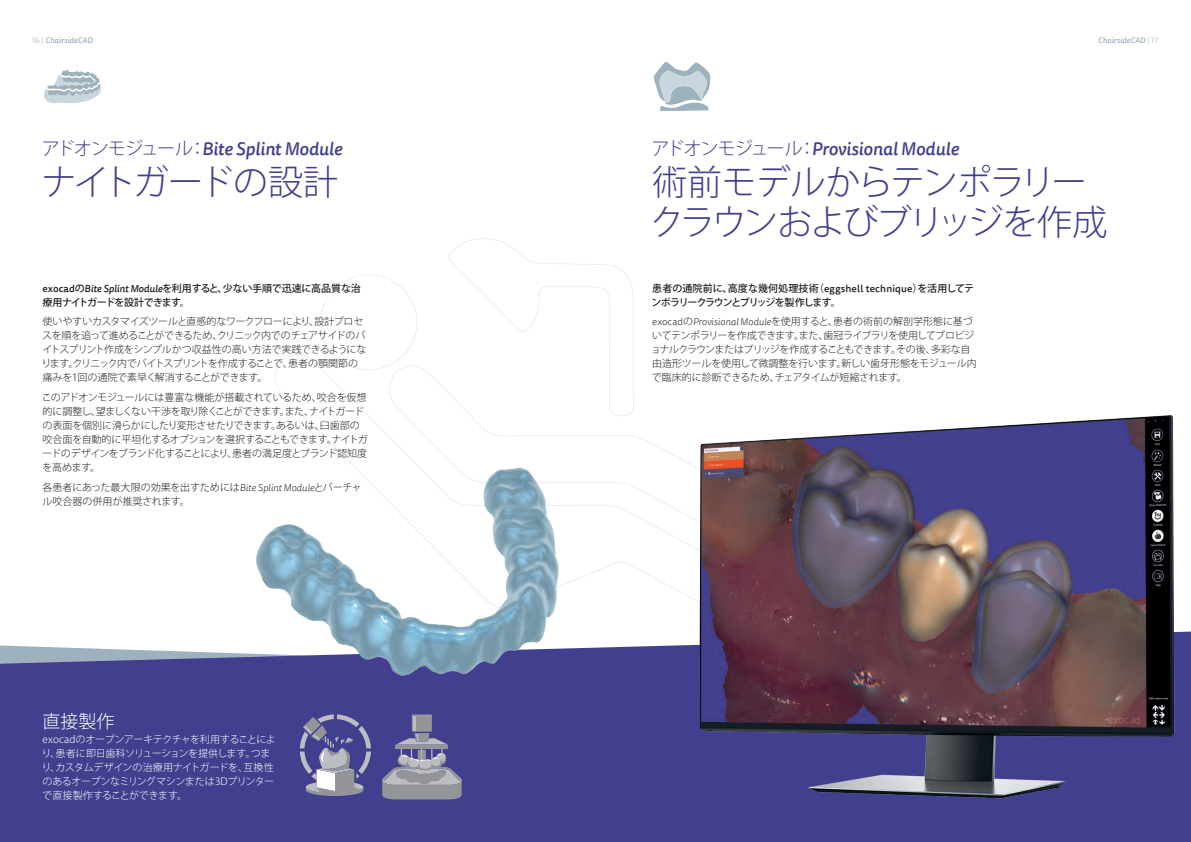
<style>
.page{position:relative;width:1191px;height:842px;background:#fff}
.page>*{position:absolute;margin:0;border:0;box-sizing:border-box;transform-origin:0 0}
.t1{font:300 35px/40px "Koz Go Pro";letter-spacing:-.05em;color:#413f8e}
.t2{font:italic 500 18px "Tisa Sans Pro";color:#413f8e}
.t3{font:300 18px "Koz Go Pro";color:#fff}
.t4{font:300 10px/14px "Koz Go Pro";letter-spacing:-.03em;color:#231f20}
.t5{font:300 10px/14px "Koz Go Pro";letter-spacing:-.025em;color:#fff}
.t6{font:500 10px/14px "Koz Go Pro";letter-spacing:-.055em;color:#231f20}
.t7{font:500 10px/14px "Koz Go Pro";letter-spacing:-.035em;color:#231f20}
.t8{font:300 10px/14px "Koz Go Pro";color:#231f20}
.t9{font:italic 500 8px "Tisa Sans Pro";color:#9db2be}
.s1{font-weight:300;font-style:normal}
.s2{font-family:"Koz Go Pro";font-weight:300;font-style:normal}
.s3{font-family:"Tisa Sans Pro"}
.s4{font-family:"Tisa Sans Pro";font-style:italic}
</style>
<div class="page">
<div style="left:0;top:645px;width:1191px;height:197px;background:#413f8e"></div>
<svg style="left:275px;top:354px;width:390px;height:302px"></svg>
<svg style="left:387px;top:365px;width:278px;height:213px"></svg>
<svg style="left:445px;top:238px;width:189px;height:179px"></svg>
<svg style="left:319px;top:274px;width:98px;height:97px"></svg>
<svg style="left:382px;top:714px;width:80px;height:85px;background:#76769b"></svg>
<svg style="left:300px;top:714px;width:71px;height:82px;background:#7575a1"></svg>
<img style="left:248px;top:461px;width:318px;height:224px">
<img style="left:665px;top:415px;width:526px;height:398px">
<svg style="left:653px;top:62px;width:58px;height:49px"></svg>
<svg style="left:44px;top:70px;width:57px;height:33px"></svg>
<p class="t9" style="left:32px;top:34px;width:62px"><span class="s1">16 |</span> ChairsideCAD</p>
<p class="t9" style="left:1098px;top:34px;width:62px">ChairsideCAD <span class="s1">| 17</span></p>
<h2 class="t2" style="left:42px;top:137px;width:302px"><span class="s2">アドオンモジュール：</span>Bite Splint Module</h2>
<h1 class="t1" style="left:41px;top:163px;width:298px">ナイトガードの設計</h1>
<p class="t7" style="left:43px;top:281px;width:320px"><span class="s3">exocad</span>の<span class="s4">Bite Splint Module</span>を利用すると、少ない手順で迅速に高品質な治療用ナイトガードを設計できます。</p>
<p class="t4" style="left:41px;top:315px;width:326px">使いやすいカスタマイズツールと直感的なワークフローにより、設計プロセスを順を追って進めることができるため、クリニック内でのチェアサイドのバイトスプリント作成をシンプルかつ収益性の高い方法で実践できるようになります。クリニック内でバイトスプリントを作成することで、患者の顎関節の痛みを1回の通院で素早く解消することができます。</p>
<p class="t4" style="left:42px;top:390px;width:328px">このアドオンモジュールには豊富な機能が搭載されているため、咬合を仮想的に調整し、望ましくない干渉を取り除くことができます。また、ナイトガードの表面を個別に滑らかにしたり変形させたりできます。あるいは、臼歯部の咬合面を自動的に平坦化するオプションを選択することもできます。ナイトガードのデザインをブランド化することにより、患者の満足度とブランド認知度を高めます。</p>
<p class="t8" style="left:43px;top:480px;width:320px">各患者にあった最大限の効果を出すためには<span class="s4">Bite Splint Module</span>とバーチャル咬合器の併用が推奨されます。</p>
<h2 class="t3" style="left:43px;top:709px;width:73px">直接製作</h2>
<p class="t5" style="left:41px;top:733px;width:236px">exocadのオープンアーキテクチャを利用することにより、患者に即日歯科ソリューションを提供します。つまり、カスタムデザインの治療用ナイトガードを、互換性のあるオープンなミリングマシンまたは3Dプリンターで直接製作することができます。</p>
<h2 class="t2" style="left:651px;top:137px;width:309px"><span class="s2">アドオンモジュール：</span>Provisional Module</h2>
<h1 class="t1" style="left:650px;top:163px;width:459px">術前モデルからテンポラリークラウンおよびブリッジを作成</h1>
<p class="t6" style="left:651px;top:281px;width:324px">患者の通院前に、高度な幾何処理技術（<span class="s3">eggshell technique</span>）を活用してテンポラリークラウンとブリッジを製作します。</p>
<p class="t4" style="left:651px;top:315px;width:327px"><span class="s3">exocad</span>の<span class="s4">Provisional Module</span>を使用すると、患者の術前の解剖学形態に基づいてテンポラリーを作成できます。また、歯冠ライブラリを使用してプロビジョナルクラウンまたはブリッジを作成することもできます。その後、多彩な自由造形ツールを使用して微調整を行います。新しい歯牙形態をモジュール内で臨床的に診断できるため、チェアタイムが短縮されます。</p>
</div>
